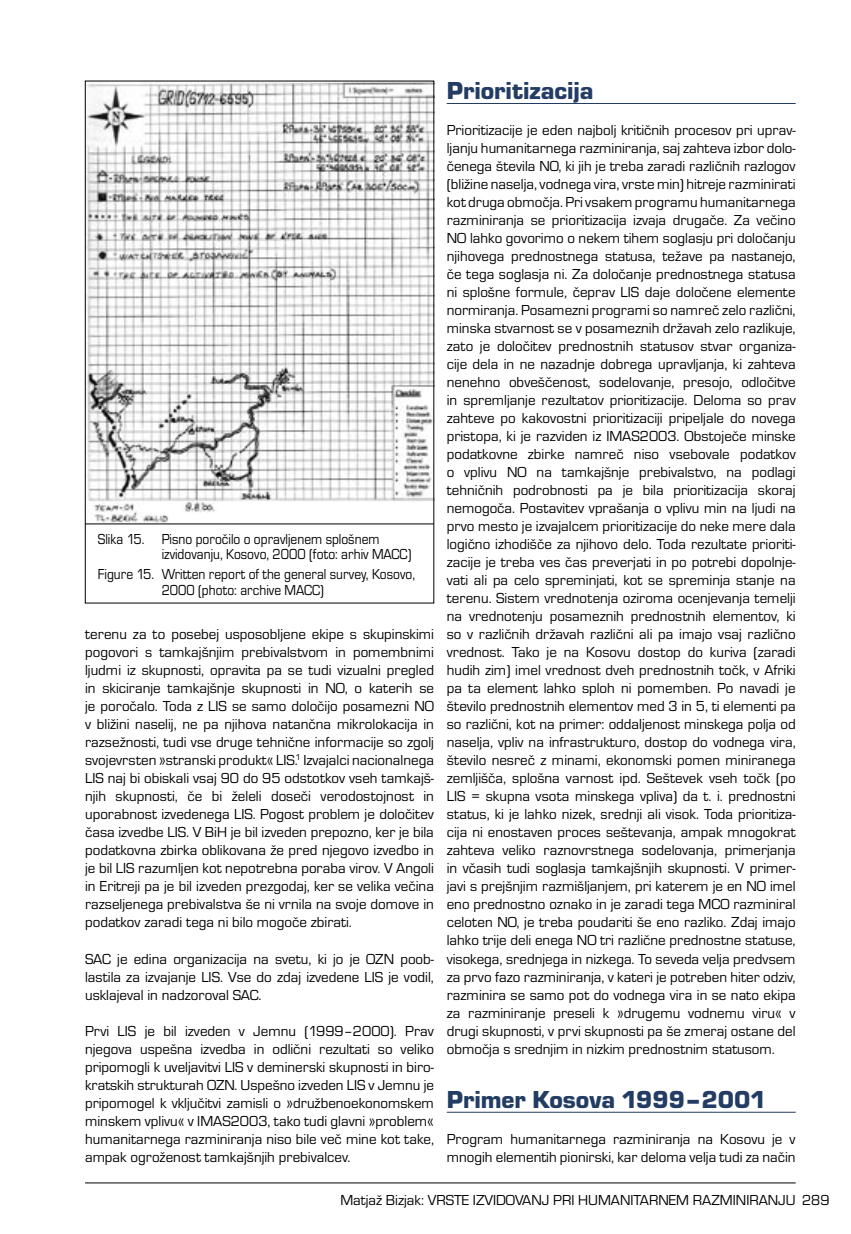
<style>
.page{position:relative;width:851px;height:1234px;background:#fff}
.page>*{position:absolute;margin:0;border:0;box-sizing:border-box;transform-origin:0 0}
.t1{font:25.5px "Eurostile TEE Blac";color:#223c64}
.t2{font:15px/18px "Eurostile TEE";color:#000;text-align:justify}
.t3{font:15px/15.8px "Eurostile TEE";color:#000;scale:.9 1}
</style>
<div class="page">
<hr style="left:85px;top:1182px;width:710px;height:1px;background:#000">
<img style="left:87px;top:83px;width:345px;height:440px">
<hr style="left:446px;top:103px;width:349px;height:1px;background:#223c64">
<hr style="left:446px;top:1111px;width:349px;height:1px;background:#223c64">
<hr style="left:85px;top:523px;width:349px;height:1px;background:#000">
<p class="t3" style="left:162px;top:531px;width:279px;text-indent:-64px">Slika 15. Pisno poročilo o opravljenem splošnem izvidovanju, Kosovo, 2000 (foto: arhiv MACC)</p>
<p class="t3" style="left:162px;top:566px;width:283px;text-indent:-64px">Figure 15. Written report of the general survey, Kosovo,<br>2000 (photo: archive MACC)</p>
<p class="t2" style="left:85px;top:625px;width:350px">terenu za to posebej usposobljene ekipe s skupinskimi pogovori s tamkajšnjim prebivalstvom in pomembnimi ljudmi iz skupnosti, opravita pa se tudi vizualni pregled in skiciranje tamkajšnje skupnosti in NO, o katerih se je poročalo. Toda z LIS se samo določijo posamezni NO v bližini naselij, ne pa njihova natančna mikrolokacija in razsežnosti, tudi vse druge tehnične informacije so zgolj svojevrsten »stranski produkt« LIS.<sup>1</sup> Izvajalci nacionalnega LIS naj bi obiskali vsaj 90 do 95 odstotkov vseh tamkajš&shy;njih skupnosti, če bi želeli doseči verodostojnost in uporabnost izvedenega LIS. Pogost problem je določitev časa izvedbe LIS. V BiH je bil izveden prepozno, ker je bila podatkovna zbirka oblikovana že pred njegovo izvedbo in je bil LIS razumljen kot nepotrebna poraba virov. V Angoli in Eritreji pa je bil izveden prezgodaj, ker se velika večina razseljenega prebivalstva še ni vrnila na svoje domove in podatkov zaradi tega ni bilo mogoče zbirati.</p>
<p class="t2" style="left:85px;top:949px;width:350px">SAC je edina organizacija na svetu, ki jo je OZN poob&shy;lastila za izvajanje LIS. Vse do zdaj izvedene LIS je vodil, usklajeval in nadzoroval SAC.</p>
<p class="t2" style="left:85px;top:1021px;width:350px">Prvi LIS je bil izveden v Jemnu (1999–2000). Prav njegova uspešna izvedba in odlični rezultati so veliko pripomogli k uveljavitvi LIS v deminerski skupnosti in biro&shy;kratskih strukturah OZN. Uspešno izveden LIS v Jemnu je pripomogel k vključitvi zamisli o »družbenoekonomskem minskem vplivu« v IMAS2003, tako tudi glavni »problem« humanitarnega razminiranja niso bile več mine kot take, ampak ogroženost tamkajšnjih prebivalcev.</p>
<h1 class="t1" style="left:446px;top:76px;width:148px">Prioritizacija</h1>
<p class="t2" style="left:446px;top:121px;width:350px">Prioritizacije je eden najbolj kritičnih procesov pri uprav&shy;ljanju humanitarnega razminiranja, saj zahteva izbor dolo&shy;čenega števila NO, ki jih je treba zaradi različnih razlogov (bližine naselja, vodnega vira, vrste min) hitreje razminirati kot druga območja. Pri vsakem programu humanitarnega razminiranja se prioritizacija izvaja drugače. Za večino NO lahko govorimo o nekem tihem soglasju pri določanju njihovega prednostnega statusa, težave pa nastanejo, če tega soglasja ni. Za določanje prednostnega statusa ni splošne formule, čeprav LIS daje določene elemente normiranja. Posamezni programi so namreč zelo različni, minska stvarnost se v posameznih državah zelo razlikuje, zato je določitev prednostnih statusov stvar organiza&shy;cije dela in ne nazadnje dobrega upravljanja, ki zahteva nenehno obveščenost, sodelovanje, presojo, odločitve in spremljanje rezultatov prioritizacije. Deloma so prav zahteve po kakovostni prioritizaciji pripeljale do novega pristopa, ki je razviden iz IMAS2003. Obstoječe minske podatkovne zbirke namreč niso vsebovale podatkov o vplivu NO na tamkajšnje prebivalstvo, na podlagi tehničnih podrobnosti pa je bila prioritizacija skoraj nemogoča. Postavitev vprašanja o vplivu min na ljudi na prvo mesto je izvajalcem prioritizacije do neke mere dala logično izhodišče za njihovo delo. Toda rezultate prioriti&shy;zacije je treba ves čas preverjati in po potrebi dopolnje&shy;vati ali pa celo spreminjati, kot se spreminja stanje na terenu. Sistem vrednotenja oziroma ocenjevanja temelji na vrednotenju posameznih prednostnih elementov, ki so v različnih državah različni ali pa imajo vsaj različno vrednost. Tako je na Kosovu dostop do kuriva (zaradi hudih zim) imel vrednost dveh prednostnih točk, v Afriki pa ta element lahko sploh ni pomemben. Po navadi je število prednostnih elementov med 3 in 5, ti elementi pa so različni, kot na primer: oddaljenost minskega polja od naselja, vpliv na infrastrukturo, dostop do vodnega vira, število nesreč z minami, ekonomski pomen miniranega zemljišča, splošna varnost ipd. Seštevek vseh točk (po LIS = skupna vsota minskega vpliva) da t. i. prednostni status, ki je lahko nizek, srednji ali visok. Toda prioritiza&shy;cija ni enostaven proces seštevanja, ampak mnogokrat zahteva veliko raznovrstnega sodelovanja, primerjanja in včasih tudi soglasja tamkajšnjih skupnosti. V primer&shy;javi s prejšnjim razmišljanjem, pri katerem je en NO imel eno prednostno oznako in je zaradi tega MCO razminiral celoten NO, je treba poudariti še eno razliko. Zdaj imajo lahko trije deli enega NO tri različne prednostne statuse, visokega, srednjega in nizkega. To seveda velja predvsem za prvo fazo razminiranja, v kateri je potreben hiter odziv, razminira se samo pot do vodnega vira in se nato ekipa za razminiranje preseli k »drugemu vodnemu viru« v drugi skupnosti, v prvi skupnosti pa še zmeraj ostane del območja s srednjim in nizkim prednostnim statusom.</p>
<h1 class="t1" style="left:446px;top:1084px;width:321px">Primer Kosova 1999–2001</h1>
<p class="t2" style="left:446px;top:1129px;width:350px">Program humanitarnega razminiranja na Kosovu je v mnogih elementih pionirski, kar deloma velja tudi za način</p>
<p class="t2" style="left:340px;top:1190px;width:491px">Matjaž Bizjak: VRSTE IZVIDOVANJ PRI HUMANITARNEM RAZMINIRANJU 289</p>
</div>
